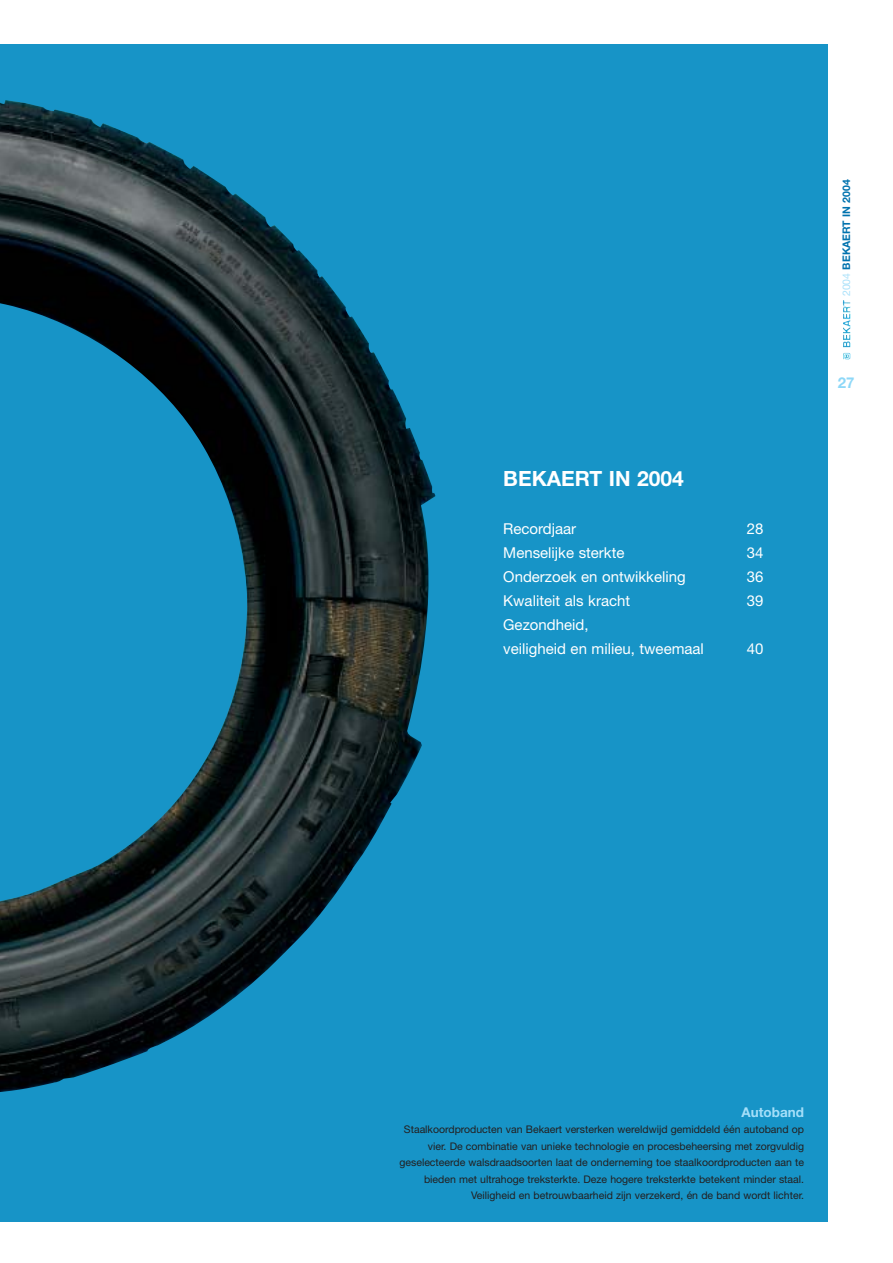
<style>
.page{position:relative;width:893px;height:1263px;background:#fff}
.page>*{position:absolute;margin:0;border:0;box-sizing:border-box;transform-origin:0 0}
.t1{font:700 21px "Helvetica Neue";color:#fff}
.t2{font:15px/24px "Helvetica Neue";color:#fff}
.t3{font:700 15px "Helvetica Neue";color:#8ed8f8}
.t4{font:700 13.5px "Helvetica Neue";color:#a5dff9}
.t5{font:10.5px/16.5px "Helvetica Neue";color:#231f20;text-align:right}
.t6{font:700 10.5px "Helvetica Neue";color:#0072ae}
.s1{font-weight:400;color:#aae1fa}
</style>
<div class="page">
<div style="left:0;top:44px;width:827px;height:1178px;background:#1794c7"></div>
<img style="left:0;top:100px;width:436px;height:992px">
<img style="left:843px;top:300px;width:7px;height:60px">
<h1 class="t1" style="left:503px;top:471px;width:182px">BEKAERT IN 2004</h1>
<h2 class="t2" style="left:503px;top:518px;width:75px">Recordjaar</h2>
<h2 class="t2" style="left:747px;top:518px;width:18px">28</h2>
<h2 class="t2" style="left:503px;top:542px;width:123px">Menselijke sterkte</h2>
<h2 class="t2" style="left:747px;top:542px;width:18px">34</h2>
<h2 class="t2" style="left:503px;top:566px;width:184px">Onderzoek en ontwikkeling</h2>
<h2 class="t2" style="left:747px;top:566px;width:18px">36</h2>
<h2 class="t2" style="left:503px;top:590px;width:128px">Kwaliteit als kracht</h2>
<h2 class="t2" style="left:747px;top:590px;width:18px">39</h2>
<h2 class="t2" style="left:503px;top:614px;width:202px">Gezondheid,<br>veiligheid en milieu, tweemaal</h2>
<h2 class="t2" style="left:747px;top:638px;width:18px">40</h2>
<p class="t6" style="left:843px;top:296px;width:118px;rotate:-90deg"><span class="s1">2004</span> BEKAERT IN 2004</p>
<h2 class="t3" style="left:838px;top:377px;width:18px">27</h2>
<p class="t4" style="left:742px;top:1107px;width:64px">Autoband</p>
<p class="t5" style="left:399px;top:1122px;width:406px">Staalkoordproducten van Bekaert versterken wereldwijd gemiddeld één autoband op vier. De combinatie van unieke technologie en procesbeheersing met zorgvuldig geselecteerde walsdraadsoorten laat de onderneming toe staalkoordproducten aan te bieden met ultrahoge treksterkte. Deze hogere treksterkte betekent minder staal.<br>Veiligheid en betrouwbaarheid zijn verzekerd, én de band wordt lichter.</p>
</div>
